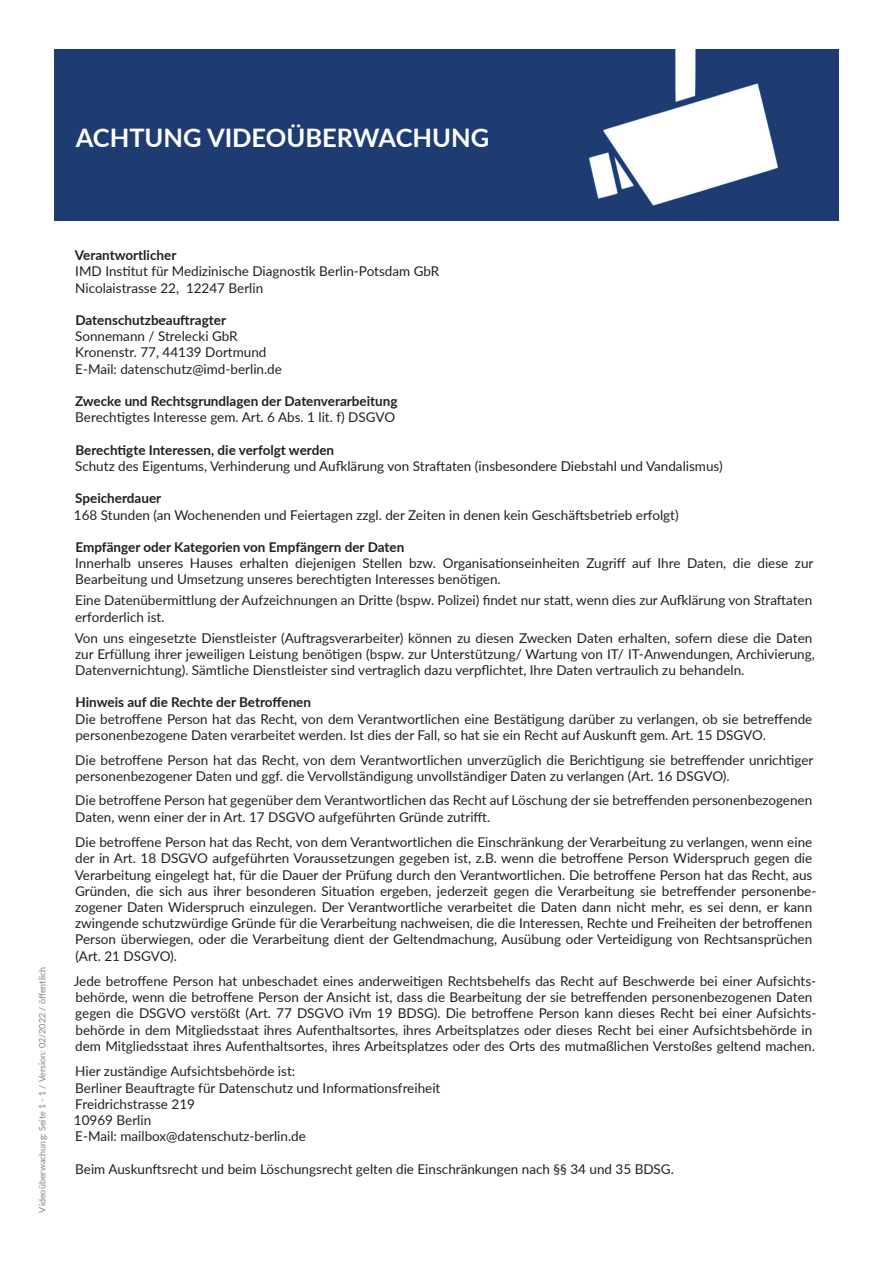
<style>
.page{position:relative;width:893px;height:1263px;background:#fff}
.page>*{position:absolute;margin:0;border:0;box-sizing:border-box;transform-origin:0 0}
.t1{font:700 25.5px "Lato";color:#fff}
.t2{font:13.5px/16.2px "Lato";color:#231f20}
.t3{font:700 13.5px "Lato";color:#231f20}
.t4{font:9px "Lato";color:#808285}
</style>
<div class="page">
<div style="left:54px;top:50px;width:785px;height:171px;background:#1e3c72"></div>
<img style="left:589px;top:50px;width:189px;height:156px">
<h1 class="t1" style="left:76px;top:119px;width:415px">ACHTUNG VIDEOÜBERWACHUNG</h1>
<p class="t4" style="left:36px;top:1212px;width:247px;rotate:-90deg">Videoüberwachung: Seite 1 - 1 / Version: 02/2022 / öffentlich</p>
<p class="t3" style="left:75px;top:245px;width:103px">Verantwortlicher</p>
<p class="t2" style="left:75px;top:263px;width:366px">IMD Institut für Medizinische Diagnostik Berlin-Potsdam GbR<br>Nicolaistrasse 22, 12247 Berlin</p>
<p class="t3" style="left:75px;top:310px;width:152px">Datenschutzbeauftragter</p>
<p class="t2" style="left:75px;top:328px;width:208px">Sonnemann / Strelecki GbR<br>Kronenstr. 77, 44139 Dortmund<br>E-Mail: datenschutz@imd-berlin.de</p>
<p class="t3" style="left:75px;top:391px;width:324px">Zwecke und Rechtsgrundlagen der Datenverarbeitung</p>
<p class="t2" style="left:75px;top:409px;width:321px">Berechtigtes Interesse gem. Art. 6 Abs. 1 lit. f) DSGVO</p>
<p class="t3" style="left:75px;top:440px;width:260px">Berechtigte Interessen, die verfolgt werden</p>
<p class="t2" style="left:75px;top:457px;width:649px">Schutz des Eigentums, Verhinderung und Aufklärung von Straftaten (insbesondere Diebstahl und Vandalismus)</p>
<p class="t3" style="left:75px;top:488px;width:88px">Speicherdauer</p>
<p class="t2" style="left:74px;top:506px;width:606px">168 Stunden (an Wochenenden und Feiertagen zzgl. der Zeiten in denen kein Geschäftsbetrieb erfolgt)</p>
<p class="t3" style="left:75px;top:537px;width:330px">Empfänger oder Kategorien von Empfängern der Daten</p>
<p class="t2" style="left:75px;top:554px;width:740px">Innerhalb unseres Hauses erhalten diejenigen Stellen bzw. Organisationseinheiten Zugriff auf Ihre Daten, die diese zur<br>Bearbeitung und Umsetzung unseres berechtigten Interesses benötigen.</p>
<p class="t2" style="left:75px;top:592px;width:739px">Eine Datenübermittlung der Aufzeichnungen an Dritte (bspw. Polizei) findet nur statt, wenn dies zur Aufklärung von Straftaten erforderlich ist.</p>
<p class="t2" style="left:75px;top:629px;width:742px">Von uns eingesetzte Dienstleister (Auftragsverarbeiter) können zu diesen Zwecken Daten erhalten, sofern diese die Daten zur Erfüllung ihrer jeweiligen Leistung benötigen (bspw. zur Unterstützung/ Wartung von IT/ IT-Anwendungen, Archivierung,<br>Datenvernichtung). Sämtliche Dienstleister sind vertraglich dazu verpflichtet, Ihre Daten vertraulich zu behandeln.</p>
<p class="t3" style="left:75px;top:692px;width:237px">Hinweis auf die Rechte der Betroffenen</p>
<p class="t2" style="left:75px;top:710px;width:738px">Die betroffene Person hat das Recht, von dem Verantwortlichen eine Bestätigung darüber zu verlangen, ob sie betreffende personenbezogene Daten verarbeitet werden. Ist dies der Fall, so hat sie ein Recht auf Auskunft gem. Art. 15 DSGVO.</p>
<p class="t2" style="left:75px;top:752px;width:740px">Die betroffene Person hat das Recht, von dem Verantwortlichen unverzüglich die Berichtigung sie betreffender unrichtiger personenbezogener Daten und ggf. die Vervollständigung unvollständiger Daten zu verlangen (Art. 16 DSGVO).</p>
<p class="t2" style="left:75px;top:792px;width:738px">Die betroffene Person hat gegenüber dem Verantwortlichen das Recht auf Löschung der sie betreffenden personenbezogenen<br>Daten, wenn einer der in Art. 17 DSGVO aufgeführten Gründe zutrifft.</p>
<p class="t2" style="left:75px;top:833px;width:743px">Die betroffene Person hat das Recht, von dem Verantwortlichen die Einschränkung der Verarbeitung zu verlangen, wenn eine der in Art. 18 DSGVO aufgeführten Voraussetzungen gegeben ist, z.B. wenn die betroffene Person Widerspruch gegen die Verarbeitung eingelegt hat, für die Dauer der Prüfung durch den Verantwortlichen. Die betroffene Person hat das Recht, aus Gründen, die sich aus ihrer besonderen Situation ergeben, jederzeit gegen die Verarbeitung sie betreffender personenbe&shy;zogener Daten Widerspruch einzulegen. Der Verantwortliche verarbeitet die Daten dann nicht mehr, es sei denn, er kann zwingende schutzwürdige Gründe für die Verarbeitung nachweisen, die die Interessen, Rechte und Freiheiten der betroffenen Person überwiegen, oder die Verarbeitung dient der Geltendmachung, Ausübung oder Verteidigung von Rechtsansprüchen (Art. 21 DSGVO).</p>
<p class="t2" style="left:74px;top:972px;width:744px">Jede betroffene Person hat unbeschadet eines anderweitigen Rechtsbehelfs das Recht auf Beschwerde bei einer Aufsichts&shy;behörde, wenn die betroffene Person der Ansicht ist, dass die Bearbeitung der sie betreffenden personenbezogenen Daten gegen die DSGVO verstößt (Art. 77 DSGVO iVm 19 BDSG). Die betroffene Person kann dieses Recht bei einer Aufsichts&shy;behörde in dem Mitgliedsstaat ihres Aufenthaltsortes, ihres Arbeitsplatzes oder dieses Recht bei einer Aufsichtsbehörde in dem Mitgliedsstaat ihres Aufenthaltsortes, ihres Arbeitsplatzes oder des Orts des mutmaßlichen Verstoßes geltend machen.</p>
<p class="t2" style="left:74px;top:1063px;width:368px">Hier zuständige Aufsichtsbehörde ist:<br>Berliner Beauftragte für Datenschutz und Informationsfreiheit Freidrichstrasse 219<br>10969 Berlin<br>E-Mail: mailbox@datenschutz-berlin.de</p>
<p class="t2" style="left:75px;top:1160px;width:600px">Beim Auskunftsrecht und beim Löschungsrecht gelten die Einschränkungen nach §§ 34 und 35 BDSG.</p>
</div>
